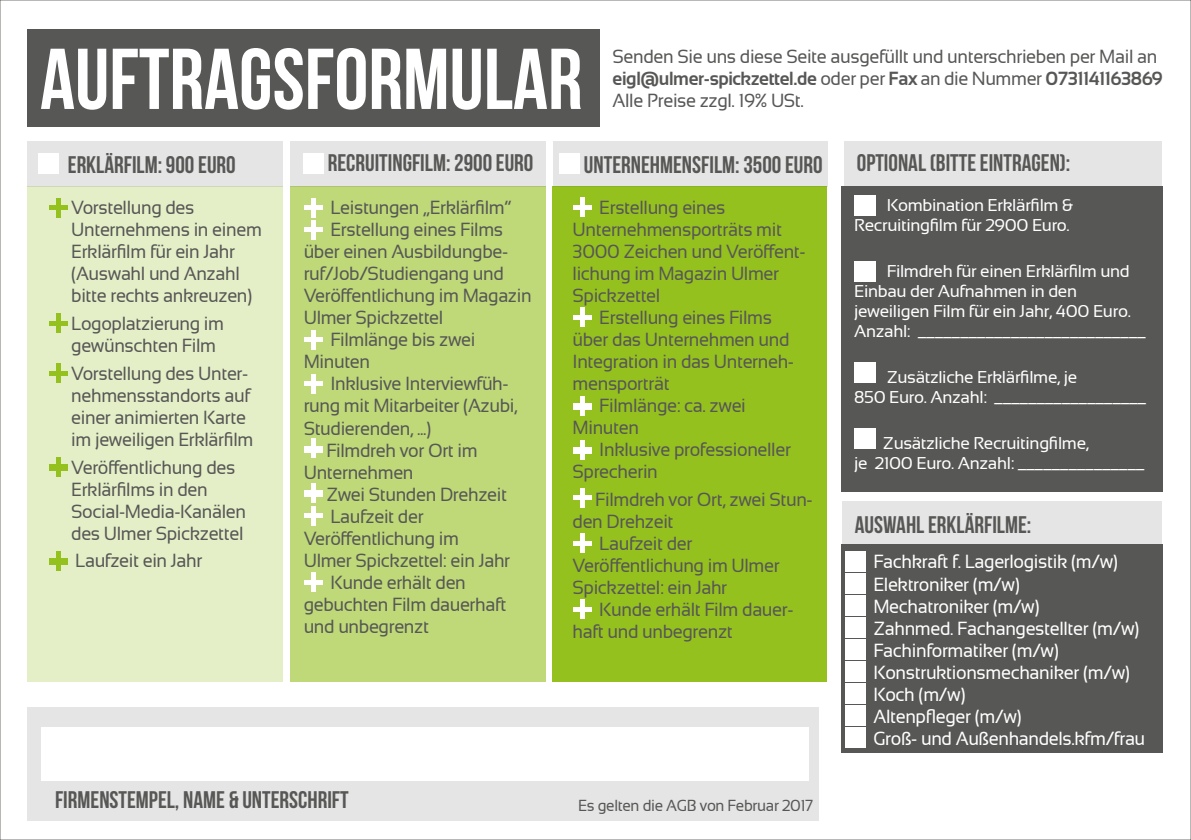
<style>
.page{position:relative;width:1191px;height:840px;background:#fff}
.page>*{position:absolute;margin:0;border:0;box-sizing:border-box;transform-origin:0 0}
.t1{font:86px "Bebas Neue";color:#fff}
.t2{font:24px "Bebas Neue";color:#575756}
.t3{font:19px/22px "Sansation";letter-spacing:-.02em;color:#575756;scale:.95 1}
.t4{font:19px/22px "Sansation";letter-spacing:-.02em;color:#fff;scale:.95 1}
.t5{font:17.2px/20px "Sansation";letter-spacing:-.02em;color:#fff}
.t6{font:16px "Sansation";letter-spacing:-.02em;color:#575756;scale:.95 1}
.s1{font-weight:700}
</style>
<div class="page">
<div style="left:27px;top:707px;width:792px;height:113px;background:#e5e5e5"></div>
<div style="left:841px;top:186px;width:322px;height:305px;background:#575756"></div>
<div style="left:841px;top:544px;width:321px;height:208px;background:#575756"></div>
<div style="left:27px;top:29px;width:573px;height:97px;background:#575756"></div>
<div style="left:854px;top:195px;width:21px;height:20px;background:#fff"></div>
<div style="left:854px;top:261px;width:21px;height:20px;background:#fff"></div>
<div style="left:854px;top:362px;width:21px;height:21px;background:#fff"></div>
<div style="left:854px;top:428px;width:21px;height:20px;background:#fff"></div>
<div style="left:845px;top:550px;width:20px;height:21px;background:#fff"></div>
<div style="left:845px;top:572px;width:20px;height:21px;background:#fff"></div>
<div style="left:845px;top:594px;width:20px;height:21px;background:#fff"></div>
<div style="left:845px;top:616px;width:20px;height:21px;background:#fff"></div>
<div style="left:845px;top:638px;width:20px;height:21px;background:#fff"></div>
<div style="left:845px;top:660px;width:20px;height:21px;background:#fff"></div>
<div style="left:845px;top:682px;width:20px;height:21px;background:#fff"></div>
<div style="left:845px;top:704px;width:20px;height:21px;background:#fff"></div>
<div style="left:845px;top:726px;width:20px;height:21px;background:#fff"></div>
<div style="left:844px;top:141px;width:317px;height:45px;background:#e5e5e5"></div>
<div style="left:842px;top:501px;width:319px;height:45px;background:#e5e5e5"></div>
<div style="left:27px;top:186px;width:255px;height:495px;background:#e4efc7"></div>
<hr style="left:49px;top:205px;width:19px;height:4px;background:#95c11f">
<hr style="left:56px;top:198px;width:4px;height:19px;background:#95c11f">
<hr style="left:49px;top:321px;width:19px;height:4px;background:#95c11f">
<hr style="left:56px;top:314px;width:4px;height:19px;background:#95c11f">
<hr style="left:49px;top:371px;width:19px;height:4px;background:#95c11f">
<hr style="left:56px;top:363px;width:4px;height:19px;background:#95c11f">
<div style="left:49px;top:464px;width:19px;height:6px;background:#95c11f"></div>
<hr style="left:56px;top:457px;width:4px;height:19px;background:#95c11f">
<div style="left:49px;top:558px;width:19px;height:6px;background:#95c11f"></div>
<hr style="left:56px;top:551px;width:4px;height:19px;background:#95c11f">
<div style="left:27px;top:141px;width:255px;height:45px;background:#e5e5e5"></div>
<div style="left:39px;top:153px;width:20px;height:21px;background:#fff"></div>
<div style="left:291px;top:186px;width:255px;height:495px;background:#bfd978"></div>
<hr style="left:304px;top:205px;width:19px;height:4px;background:#fff">
<hr style="left:311px;top:198px;width:4px;height:19px;background:#fff">
<hr style="left:304px;top:227px;width:19px;height:4px;background:#fff">
<hr style="left:311px;top:220px;width:4px;height:19px;background:#fff">
<hr style="left:304px;top:337px;width:19px;height:4px;background:#fff">
<hr style="left:311px;top:330px;width:4px;height:19px;background:#fff">
<hr style="left:304px;top:381px;width:19px;height:4px;background:#fff">
<hr style="left:311px;top:374px;width:4px;height:19px;background:#fff">
<div style="left:304px;top:446px;width:19px;height:6px;background:#fff"></div>
<hr style="left:311px;top:438px;width:4px;height:19px;background:#fff">
<div style="left:304px;top:490px;width:19px;height:6px;background:#fff"></div>
<hr style="left:311px;top:482px;width:4px;height:19px;background:#fff">
<hr style="left:304px;top:513px;width:19px;height:4px;background:#fff">
<hr style="left:311px;top:506px;width:4px;height:19px;background:#fff">
<svg style="left:304px;top:579px;width:19px;height:4px"></svg>
<hr style="left:311px;top:572px;width:4px;height:19px;background:#fff">
<div style="left:291px;top:141px;width:255px;height:45px;background:#e5e5e5"></div>
<div style="left:303px;top:153px;width:20px;height:21px;background:#fff"></div>
<div style="left:553px;top:186px;width:274px;height:495px;background:#95c11f"></div>
<hr style="left:572px;top:205px;width:19px;height:4px;background:#fff">
<hr style="left:580px;top:198px;width:4px;height:19px;background:#fff">
<hr style="left:572px;top:315px;width:19px;height:4px;background:#fff">
<hr style="left:580px;top:308px;width:4px;height:19px;background:#fff">
<div style="left:572px;top:403px;width:19px;height:6px;background:#fff"></div>
<hr style="left:580px;top:396px;width:4px;height:19px;background:#fff">
<div style="left:572px;top:447px;width:19px;height:6px;background:#fff"></div>
<hr style="left:580px;top:440px;width:4px;height:19px;background:#fff">
<hr style="left:572px;top:495px;width:19px;height:4px;background:#fff">
<hr style="left:580px;top:488px;width:4px;height:19px;background:#fff">
<hr style="left:572px;top:541px;width:19px;height:4px;background:#fff">
<hr style="left:580px;top:533px;width:4px;height:19px;background:#fff">
<hr style="left:572px;top:607px;width:19px;height:4px;background:#fff">
<hr style="left:580px;top:599px;width:4px;height:19px;background:#fff">
<div style="left:553px;top:141px;width:274px;height:45px;background:#e5e5e5"></div>
<div style="left:560px;top:153px;width:20px;height:21px;background:#fff"></div>
<div style="left:41px;top:726px;width:767px;height:54px;background:#fff"></div>
<h1 class="t1" style="left:40px;top:32px;width:544px">AUFTRAGSFORMULAR</h1>
<p class="t3" style="left:612px;top:46px;width:580px">Senden Sie uns diese Seite ausgefüllt und unterschrieben per Mail an <span class="s1">eigl@ulmer-spickzettel.de</span> oder per <span class="s1">Fax</span> an die Nummer <span class="s1">0731141163869</span></p>
<p class="t3" style="left:612px;top:90px;width:203px">Alle Preise zzgl. 19% USt.</p>
<p class="t2" style="left:68px;top:151px;width:169px">ERKLÄRFILM: 900 EURO</p>
<p class="t2" style="left:328px;top:150px;width:207px">RECRUITINGFILM: 2900 EURO</p>
<p class="t2" style="left:584px;top:151px;width:240px">UNTERNEHMENSFILM: 3500 EURO</p>
<p class="t2" style="left:857px;top:150px;width:215px">OPTIONAL (BITTE EINTRAGEN):</p>
<p class="t3" style="left:71px;top:196px;width:202px">Vorstellung des<br>Unternehmens in einem<br>Erklärfilm für ein Jahr (Auswahl und Anzahl bitte rechts ankreuzen)</p>
<p class="t3" style="left:71px;top:312px;width:162px">Logoplatzierung im gewünschten Film</p>
<p class="t3" style="left:71px;top:362px;width:193px">Vorstellung des Unter&shy;nehmensstandorts auf einer animierten Karte im jeweiligen Erklärfilm</p>
<p class="t3" style="left:71px;top:455px;width:186px">Veröffentlichung des<br>Erklärfilms in den<br>Social-Media-Kanälen des Ulmer Spickzettel</p>
<p class="t3" style="left:75px;top:549px;width:135px">Laufzeit ein Jahr</p>
<p class="t3" style="left:330px;top:196px;width:192px">Leistungen „Erklärfilm“</p>
<p class="t3" style="left:330px;top:218px;width:183px">Erstellung eines Films</p>
<p class="t3" style="left:304px;top:240px;width:217px">über einen Ausbildungbe-</p>
<p class="t3" style="left:304px;top:262px;width:212px">ruf/Job/Studiengang und</p>
<p class="t3" style="left:304px;top:284px;width:241px">Veröffentlichung im Magazin</p>
<p class="t3" style="left:304px;top:306px;width:148px">Ulmer Spickzettel</p>
<p class="t3" style="left:330px;top:328px;width:154px">Filmlänge bis zwei</p>
<p class="t3" style="left:304px;top:350px;width:71px">Minuten</p>
<p class="t3" style="left:330px;top:372px;width:189px">Inklusive Interviewfüh-</p>
<p class="t3" style="left:304px;top:394px;width:226px">rung mit Mitarbeiter (Azubi,</p>
<p class="t3" style="left:304px;top:416px;width:136px">Studierenden, ...)</p>
<p class="t3" style="left:326px;top:438px;width:161px">Filmdreh vor Ort im</p>
<p class="t3" style="left:304px;top:460px;width:117px">Unternehmen</p>
<p class="t3" style="left:326px;top:482px;width:192px">Zwei Stunden Drehzeit</p>
<p class="t3" style="left:330px;top:504px;width:100px">Laufzeit der</p>
<p class="t3" style="left:304px;top:526px;width:165px">Veröffentlichung im</p>
<p class="t3" style="left:304px;top:548px;width:219px">Ulmer Spickzettel: ein Jahr</p>
<p class="t3" style="left:330px;top:570px;width:144px">Kunde erhält den</p>
<p class="t3" style="left:304px;top:592px;width:215px">gebuchten Film dauerhaft</p>
<p class="t3" style="left:304px;top:614px;width:133px">und unbegrenzt</p>
<p class="t3" style="left:599px;top:196px;width:134px">Erstellung eines</p>
<p class="t3" style="left:572px;top:218px;width:222px">Unternehmensporträts mit</p>
<p class="t3" style="left:572px;top:240px;width:247px">3000 Zeichen und Veröffent-</p>
<p class="t3" style="left:572px;top:262px;width:219px">lichung im Magazin Ulmer</p>
<p class="t3" style="left:572px;top:284px;width:94px">Spickzettel</p>
<p class="t3" style="left:599px;top:306px;width:183px">Erstellung eines Films</p>
<p class="t3" style="left:572px;top:328px;width:230px">über das Unternehmen und</p>
<p class="t3" style="left:572px;top:350px;width:235px">Integration in das Unterneh-</p>
<p class="t3" style="left:572px;top:372px;width:104px">mensporträt</p>
<p class="t3" style="left:599px;top:394px;width:156px">Filmlänge: ca. zwei</p>
<p class="t3" style="left:572px;top:416px;width:71px">Minuten</p>
<p class="t3" style="left:599px;top:438px;width:203px">Inklusive professioneller</p>
<p class="t3" style="left:572px;top:460px;width:91px">Sprecherin</p>
<p class="t3" style="left:595px;top:488px;width:230px">Filmdreh vor Ort, zwei Stun-</p>
<p class="t3" style="left:572px;top:510px;width:108px">den Drehzeit</p>
<p class="t3" style="left:599px;top:532px;width:100px">Laufzeit der</p>
<p class="t3" style="left:572px;top:554px;width:219px">Veröffentlichung im Ulmer</p>
<p class="t3" style="left:572px;top:576px;width:164px">Spickzettel: ein Jahr</p>
<p class="t3" style="left:599px;top:598px;width:206px">Kunde erhält Film dauer-</p>
<p class="t3" style="left:572px;top:620px;width:170px">haft und unbegrenzt</p>
<p class="t5" style="left:854px;top:195px;width:220px;text-align:right">Kombination Erklärfilm &amp;<br>Recruitingfilm für 2900 Euro.</p>
<p class="t5" style="left:854px;top:261px;width:293px;text-indent:33px">Filmdreh für einen Erklärfilm und Einbau der Aufnahmen in den jeweiligen Film für ein Jahr, 400 Euro.<br>Anzahl: ___________________________</p>
<p class="t5" style="left:854px;top:367px;width:294px;text-indent:33px">Zusätzliche Erklärfilme, je<br>850 Euro. Anzahl: __________________</p>
<p class="t5" style="left:854px;top:432px;width:292px;text-indent:29px">Zusätzliche Recruitingfilme,<br>je 2100 Euro. Anzahl: _______________</p>
<p class="t2" style="left:854px;top:511px;width:178px">AUSWAHL ERKLÄRFILME:</p>
<p class="t4" style="left:873px;top:550px;width:288px">Fachkraft f. Lagerlogistik (m/w)<br>Elektroniker (m/w)<br>Mechatroniker (m/w)<br>Zahnmed. Fachangestellter (m/w)<br>Fachinformatiker (m/w)<br>Konstruktionsmechaniker (m/w)<br>Koch (m/w)<br>Altenpfleger (m/w)<br>Groß- und Außenhandels.kfm/frau</p>
<p class="t2" style="left:55px;top:786px;width:295px">FIRMENSTEMPEL, NAME &amp; UNTERSCHRIFT</p>
<p class="t6" style="left:578px;top:796px;width:249px">Es gelten die AGB von Februar 2017</p>
</div>
